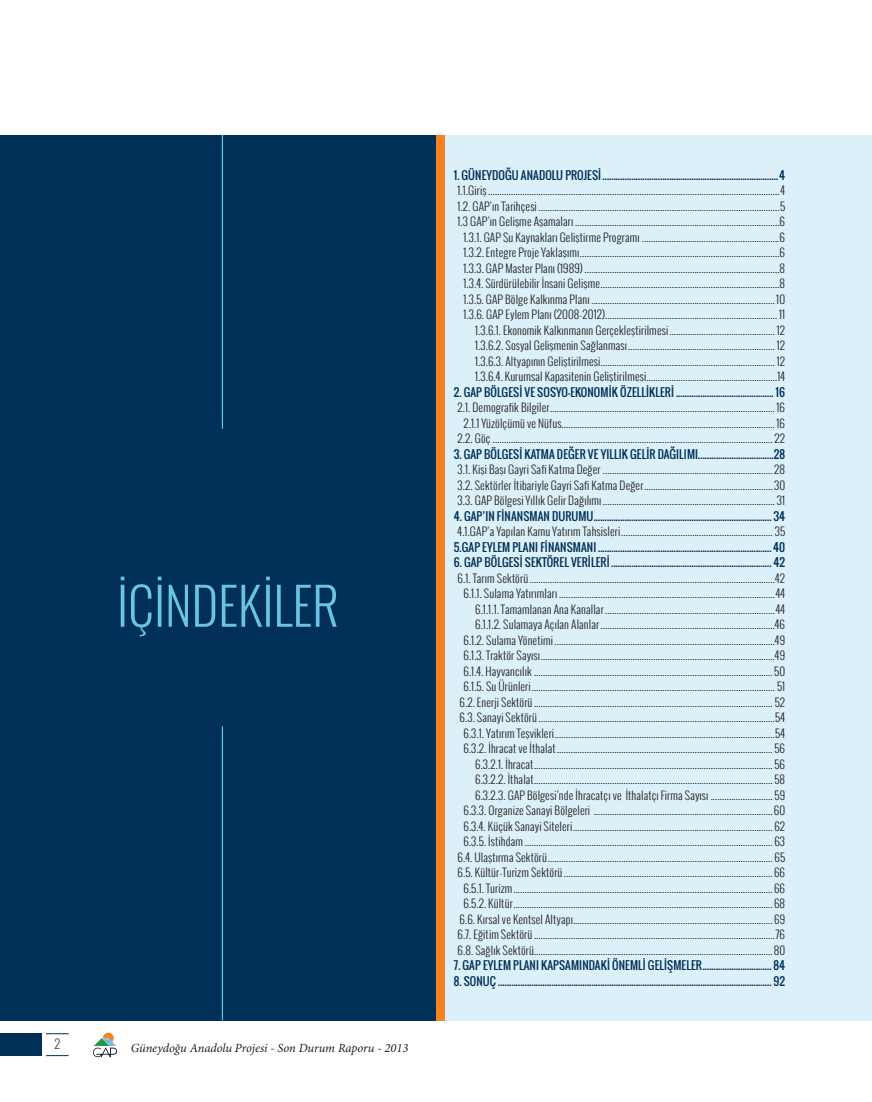
<style>
.page{position:relative;width:872px;height:1102px;background:#fff}
.page>*{position:absolute;margin:0;border:0;box-sizing:border-box;transform-origin:0 0}
.t1{font:300 50px "Oswald";color:#6ac3e4}
.t2{font:italic 12.5px "Minion Pro";letter-spacing:-.005em;color:#231f20}
.t3{font:300 12.5px "Oswald";color:#404350}
.t4{font:300 11.25px "Oswald";letter-spacing:.01em;color:#231f20}
.t5{font:11.25px "Oswald";letter-spacing:.01em;color:#002f57}
</style>
<div class="page">
<div style="left:0;top:135px;width:872px;height:885px;background:#dbf0f8"></div>
<div style="left:0;top:1033px;width:42px;height:23px;background:#002f57"></div>
<svg style="left:93px;top:1033px;width:24px;height:24px"></svg>
<svg style="left:46px;top:1033px;width:23px;height:1px"></svg>
<svg style="left:46px;top:1055px;width:23px;height:1px"></svg>
<div style="left:0;top:135px;width:445px;height:885px;background:#002f57"></div>
<hr style="left:222px;top:135px;width:1px;height:294px;background:#6ac3e4">
<hr style="left:222px;top:726px;width:1px;height:294px;background:#6ac3e4">
<div style="left:436px;top:135px;width:9px;height:885px;background:#f58220"></div>
<p class="t3" style="left:54px;top:1035px;width:7px">2</p>
<p class="t1" style="left:117px;top:572px;width:223px">İÇİNDEKİLER</p>
<p class="t2" style="left:131px;top:1041px;width:279px">Güneydoğu Anadolu Projesi - Son Durum Raporu - 2013</p>
<p class="t5" style="left:454px;top:167px;width:333px">1. GÜNEYDOĞU ANADOLU PROJESİ...............................................................................4</p>
<p class="t4" style="left:457px;top:183px;width:329px">1.1.Giriş...............................................................................................................................4</p>
<p class="t4" style="left:457px;top:199px;width:329px">1.2. GAP’ın Tarihçesi .........................................................................................................5</p>
<p class="t4" style="left:457px;top:214px;width:329px">1.3 GAP’ın Gelişme Aşamaları .........................................................................................6</p>
<p class="t4" style="left:463px;top:230px;width:323px">1.3.1. GAP Su Kaynakları Geliştirme Programı ............................................................6</p>
<p class="t4" style="left:463px;top:245px;width:323px">1.3.2. Entegre Proje Yaklaşımı.......................................................................................6</p>
<p class="t4" style="left:463px;top:261px;width:323px">1.3.3. GAP Master Planı (1989) .....................................................................................8</p>
<p class="t4" style="left:463px;top:276px;width:323px">1.3.4. Sürdürülebilir İnsani Gelişme..............................................................................8</p>
<p class="t4" style="left:463px;top:292px;width:323px">1.3.5. GAP Bölge Kalkınma Planı ................................................................................10</p>
<p class="t4" style="left:463px;top:307px;width:323px">1.3.6. GAP Eylem Planı (2008-2012)........................................................................... 11</p>
<p class="t4" style="left:475px;top:323px;width:311px">1.3.6.1. Ekonomik Kalkınmanın Gerçekleştirilmesi.............................................. 12</p>
<p class="t4" style="left:475px;top:338px;width:311px">1.3.6.2. Sosyal Gelişmenin Sağlanması................................................................ 12</p>
<p class="t4" style="left:475px;top:354px;width:311px">1.3.6.3. Altyapının Geliştirilmesi............................................................................ 12</p>
<p class="t4" style="left:475px;top:369px;width:311px">1.3.6.4. Kurumsal Kapasitenin Geliştirilmesi.........................................................14</p>
<p class="t5" style="left:454px;top:384px;width:333px">2. GAP BÖLGESİ VE SOSYO-EKONOMİK ÖZELLİKLERİ ............................................ 16</p>
<p class="t4" style="left:457px;top:400px;width:329px">2.1. Demografik Bilgiler.................................................................................................. 16</p>
<p class="t4" style="left:463px;top:416px;width:323px">2.1.1 Yüzölçümü ve Nüfus............................................................................................. 16</p>
<p class="t4" style="left:457px;top:431px;width:329px">2.2. Göç .......................................................................................................................... 22</p>
<p class="t5" style="left:454px;top:446px;width:333px">3. GAP BÖLGESİ KATMA DEĞER VE YILLIK GELİR DAĞILIMI..................................28</p>
<p class="t4" style="left:457px;top:462px;width:329px">3.1. Kişi Başı Gayri Safi Katma Değer .......................................................................... 28</p>
<p class="t4" style="left:457px;top:478px;width:329px">3.2. Sektörler İtibariyle Gayri Safi Katma Değer........................................................ 30</p>
<p class="t4" style="left:457px;top:493px;width:329px">3.3. GAP Bölgesi Yıllık Gelir Dağılımı........................................................................... 31</p>
<p class="t5" style="left:454px;top:508px;width:333px">4. GAP’IN FİNANSMAN DURUMU................................................................................ 34</p>
<p class="t4" style="left:457px;top:524px;width:329px">4.1.GAP’a Yapılan Kamu Yatırım Tahsisleri.................................................................. 35</p>
<p class="t5" style="left:454px;top:539px;width:333px">5.GAP EYLEM PLANI FİNANSMANI .............................................................................. 40</p>
<p class="t5" style="left:454px;top:554px;width:333px">6. GAP BÖLGESİ SEKTÖREL VERİLERİ ........................................................................ 42</p>
<p class="t4" style="left:457px;top:571px;width:329px">6.1. Tarım Sektörü...........................................................................................................42</p>
<p class="t4" style="left:463px;top:586px;width:323px">6.1.1. Sulama Yatırımları ..............................................................................................44</p>
<p class="t4" style="left:475px;top:602px;width:311px">6.1.1.1. Tamamlanan Ana Kanallar..........................................................................44</p>
<p class="t4" style="left:475px;top:617px;width:311px">6.1.1.2. Sulamaya Açılan Alanlar............................................................................46</p>
<p class="t4" style="left:463px;top:633px;width:323px">6.1.2. Sulama Yönetimi ................................................................................................49</p>
<p class="t4" style="left:463px;top:648px;width:323px">6.1.3. Traktör Sayısı......................................................................................................49</p>
<p class="t4" style="left:463px;top:664px;width:323px">6.1.4. Hayvancılık ........................................................................................................ 50</p>
<p class="t4" style="left:463px;top:679px;width:323px">6.1.5. Su Ürünleri.......................................................................................................... 51</p>
<p class="t4" style="left:459px;top:695px;width:327px">6.2. Enerji Sektörü ........................................................................................................ 52</p>
<p class="t4" style="left:459px;top:710px;width:327px">6.3. Sanayi Sektörü .......................................................................................................54</p>
<p class="t4" style="left:463px;top:726px;width:323px">6.3.1. Yatırım Teşvikleri................................................................................................54</p>
<p class="t4" style="left:463px;top:741px;width:323px">6.3.2. İhracat ve İthalat.............................................................................................. 56</p>
<p class="t4" style="left:475px;top:757px;width:311px">6.3.2.1. İhracat........................................................................................................ 56</p>
<p class="t4" style="left:475px;top:772px;width:311px">6.3.2.2. İthalat........................................................................................................ 58</p>
<p class="t4" style="left:475px;top:788px;width:311px">6.3.2.3. GAP Bölgesi’nde İhracatçı ve İthalatçı Firma Sayısı ........................... 59</p>
<p class="t4" style="left:463px;top:803px;width:323px">6.3.3. Organize Sanayi Bölgeleri ..............................................................................60</p>
<p class="t4" style="left:463px;top:819px;width:323px">6.3.4. Küçük Sanayi Siteleri....................................................................................... 62</p>
<p class="t4" style="left:463px;top:834px;width:323px">6.3.5. İstihdam............................................................................................................ 63</p>
<p class="t4" style="left:457px;top:850px;width:329px">6.4. Ulaştırma Sektörü.................................................................................................. 65</p>
<p class="t4" style="left:457px;top:865px;width:329px">6.5. Kültür-Turizm Sektörü........................................................................................... 66</p>
<p class="t4" style="left:463px;top:881px;width:323px">6.5.1. Turizm................................................................................................................. 66</p>
<p class="t4" style="left:463px;top:896px;width:323px">6.5.2. Kültür.................................................................................................................68</p>
<p class="t4" style="left:459px;top:912px;width:327px">6.6. Kırsal ve Kentsel Altyapı....................................................................................... 69</p>
<p class="t4" style="left:457px;top:927px;width:329px">6.7. Eğitim Sektörü .........................................................................................................76</p>
<p class="t4" style="left:457px;top:943px;width:329px">6.8. Sağlık Sektörü........................................................................................................80</p>
<p class="t5" style="left:454px;top:957px;width:333px">7. GAP EYLEM PLANI KAPSAMINDAKİ ÖNEMLİ GELİŞMELER............................... 84</p>
<p class="t5" style="left:454px;top:973px;width:333px">8. SONUÇ ........................................................................................................................... 92</p>
</div>
